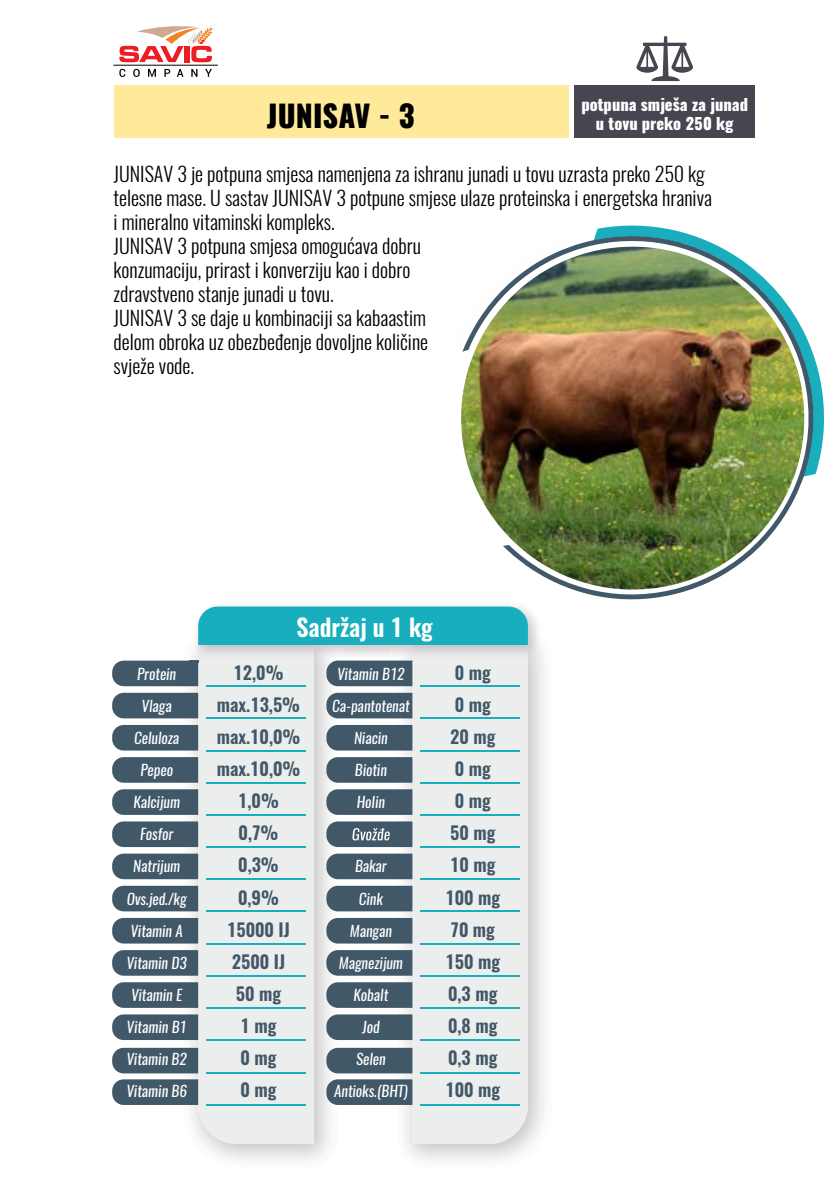
<style>
.page{position:relative;width:840px;height:1191px;background:#fff}
.page>*{position:absolute;margin:0;border:0;box-sizing:border-box;transform-origin:0 0}
.t1{font:800 30px "Oswald";color:#000}
.t2{font:600 24px "Oswald";color:#fff}
.t3{font:300 20px/24px "Oswald";color:#000}
.t4{font:600 18px/32px "Oswald";color:#415869;text-align:center}
.t5{font:800 16px/19.2px "Oswald";color:#fff;text-align:center}
.t6{font:italic 15px/32px "Oswald";color:#fff;text-align:center}
</style>
<div class="page">
<svg style="left:119px;top:24px;width:96px;height:38px"></svg>
<svg style="left:119px;top:69px;width:6px;height:8px"></svg>
<svg style="left:133px;top:69px;width:7px;height:8px"></svg>
<svg style="left:148px;top:69px;width:8px;height:8px"></svg>
<svg style="left:164px;top:69px;width:6px;height:8px"></svg>
<svg style="left:177px;top:69px;width:6px;height:8px"></svg>
<svg style="left:191px;top:69px;width:6px;height:8px"></svg>
<svg style="left:205px;top:69px;width:7px;height:8px"></svg>
<hr style="left:113px;top:65px;width:105px;height:1px;background:#000">
<div style="left:113px;top:85px;width:455px;height:53px;background:#feea9a"></div>
<div style="left:574px;top:85px;width:180px;height:53px;background:#454650"></div>
<svg style="left:595px;top:225px;width:230px;height:249px"></svg>
<img style="left:462px;top:235px;width:353px;height:365px">
<img style="left:177px;top:662px;width:166px;height:498px">
<div style="left:198px;top:662px;width:115px;height:482px;background:#eceded"></div>
<img style="left:391px;top:662px;width:153px;height:498px">
<div style="left:412px;top:662px;width:115px;height:482px;background:#eceded"></div>
<div style="left:112px;top:693px;width:86px;height:25px;background:#415869"></div>
<div style="left:112px;top:725px;width:86px;height:25px;background:#415869"></div>
<div style="left:112px;top:757px;width:86px;height:25px;background:#415869"></div>
<svg style="left:112px;top:789px;width:86px;height:26px;background:#495f6f"></svg>
<svg style="left:112px;top:821px;width:86px;height:26px;background:#495f6f"></svg>
<svg style="left:112px;top:853px;width:86px;height:26px;background:#4a6070"></svg>
<svg style="left:112px;top:885px;width:86px;height:26px;background:#4b6171"></svg>
<div style="left:112px;top:918px;width:86px;height:25px;background:#415869"></div>
<div style="left:112px;top:950px;width:86px;height:25px;background:#415869"></div>
<svg style="left:112px;top:982px;width:86px;height:26px;background:#485f6f"></svg>
<svg style="left:112px;top:1014px;width:86px;height:26px;background:#495f6f"></svg>
<hr style="left:206px;top:685px;width:99px;height:2px;background:#18aebe">
<hr style="left:206px;top:717px;width:99px;height:2px;background:#18aebe">
<hr style="left:206px;top:749px;width:99px;height:2px;background:#18aebe">
<hr style="left:206px;top:782px;width:99px;height:1px;background:#18aebe">
<hr style="left:206px;top:814px;width:99px;height:1px;background:#18aebe">
<hr style="left:206px;top:846px;width:99px;height:2px;background:#18aebe">
<hr style="left:206px;top:878px;width:99px;height:2px;background:#18aebe">
<hr style="left:206px;top:910px;width:99px;height:2px;background:#18aebe">
<hr style="left:206px;top:942px;width:99px;height:2px;background:#18aebe">
<hr style="left:206px;top:975px;width:99px;height:1px;background:#18aebe">
<hr style="left:206px;top:1007px;width:99px;height:1px;background:#18aebe">
<hr style="left:206px;top:1039px;width:99px;height:2px;background:#18aebe">
<svg style="left:112px;top:1047px;width:86px;height:26px;background:#4b6171"></svg>
<hr style="left:206px;top:1072px;width:99px;height:2px;background:#18aebe">
<svg style="left:112px;top:1079px;width:86px;height:26px;background:#485f6f"></svg>
<hr style="left:206px;top:1104px;width:99px;height:1px;background:#18aebe">
<div style="left:326px;top:662px;width:86px;height:24px;background:#415869"></div>
<div style="left:326px;top:693px;width:86px;height:25px;background:#415869"></div>
<div style="left:326px;top:725px;width:86px;height:25px;background:#415869"></div>
<svg style="left:326px;top:757px;width:86px;height:25px;background:#465d6d"></svg>
<svg style="left:326px;top:789px;width:86px;height:26px;background:#495f6f"></svg>
<svg style="left:326px;top:853px;width:86px;height:26px;background:#4a6070"></svg>
<svg style="left:326px;top:885px;width:86px;height:26px;background:#4b6171"></svg>
<div style="left:326px;top:918px;width:86px;height:25px;background:#415869"></div>
<svg style="left:326px;top:950px;width:86px;height:25px;background:#465d6d"></svg>
<svg style="left:326px;top:982px;width:86px;height:26px;background:#495f6f"></svg>
<svg style="left:326px;top:1014px;width:86px;height:26px;background:#495f6f"></svg>
<hr style="left:420px;top:685px;width:99px;height:2px;background:#18aebe">
<hr style="left:420px;top:717px;width:99px;height:2px;background:#18aebe">
<hr style="left:420px;top:749px;width:99px;height:2px;background:#18aebe">
<hr style="left:420px;top:782px;width:99px;height:1px;background:#18aebe">
<hr style="left:420px;top:814px;width:99px;height:1px;background:#18aebe">
<hr style="left:420px;top:846px;width:99px;height:2px;background:#18aebe">
<hr style="left:420px;top:878px;width:99px;height:2px;background:#18aebe">
<hr style="left:420px;top:910px;width:99px;height:2px;background:#18aebe">
<hr style="left:420px;top:942px;width:99px;height:2px;background:#18aebe">
<hr style="left:420px;top:975px;width:99px;height:1px;background:#18aebe">
<hr style="left:420px;top:1007px;width:99px;height:1px;background:#18aebe">
<hr style="left:420px;top:1039px;width:99px;height:2px;background:#18aebe">
<svg style="left:326px;top:1047px;width:86px;height:26px;background:#4c6171"></svg>
<hr style="left:420px;top:1072px;width:99px;height:2px;background:#18aebe">
<svg style="left:326px;top:1079px;width:86px;height:26px;background:#495f6f"></svg>
<hr style="left:420px;top:1104px;width:99px;height:1px;background:#18aebe">
<svg style="left:326px;top:821px;width:86px;height:26px;background:#596d7b"></svg>
<img style="left:343px;top:598px;width:201px;height:58px">
<img style="left:192px;top:630px;width:151px;height:32px">
<img style="left:198px;top:645px;width:115px;height:17px">
<img style="left:391px;top:623px;width:153px;height:39px">
<img style="left:412px;top:645px;width:115px;height:17px">
<div style="left:112px;top:660px;width:86px;height:26px;background:#415869"></div>
<img style="left:332px;top:660px;width:80px;height:2px">
<div style="left:198px;top:606px;width:329px;height:39px;background:#18aebe"></div>
<svg style="left:636px;top:36px;width:56px;height:45px"></svg>
<h1 class="t1" style="left:267px;top:94px;width:149px">JUNISAV - 3</h1>
<p class="t5" style="left:581px;top:95px;width:168px">potpuna smješa za junad u tovu preko 250 kg</p>
<p class="t3" style="left:113px;top:162px;width:599px">JUNISAV 3 je potpuna smjesa namenjena za ishranu junadi u tovu uzrasta preko 250 kg telesne mase. U sastav JUNISAV 3 potpune smjese ulaze proteinska i energetska hraniva i mineralno vitaminski kompleks.<br>JUNISAV 3 potpuna smjesa omogućava dobru<br>konzumaciju, prirast i konverziju kao i dobro<br>zdravstveno stanje junadi u tovu.<br>JUNISAV 3 se daje u kombinaciji sa kabaastim<br>delom obroka uz obezbeđenje dovoljne količine<br>svježe vode.</p>
<p class="t2" style="left:296px;top:610px;width:138px">Sadržaj u 1 kg</p>
<p class="t6" style="left:126px;top:658px;width:62px">Protein<br>Vlaga<br>Celuloza<br>Pepeo<br>Kalcijum<br>Fosfor<br>Natrijum<br>Ovs.jed./kg<br>Vitamin A<br>Vitamin D3<br>Vitamin E<br>Vitamin B1<br>Vitamin B2<br>Vitamin B6</p>
<p class="t4" style="left:216px;top:657px;width:85px">12,0% max.13,5% max.10,0% max.10,0%<br>1,0%<br>0,7%<br>0,3%<br>0,9%<br>15000 IJ<br>2500 IJ<br>50 mg<br>1 mg<br>0 mg<br>0 mg</p>
<p class="t6" style="left:332px;top:658px;width:79px">Vitamin B12<br>Ca-pantotenat<br>Niacin<br>Biotin<br>Holin</p>
<p class="t6" style="left:334px;top:850px;width:75px">Bakar<br>Cink<br>Mangan<br>Magnezijum<br>Kobalt<br>Jod<br>Selen<br>Antioks.(BHT)</p>
<p class="t4" style="left:445px;top:657px;width:56px">0 mg<br>0 mg<br>20 mg<br>0 mg<br>0 mg<br>50 mg<br>10 mg<br>100 mg<br>70 mg<br>150 mg<br>0,3 mg<br>0,8 mg<br>0,3 mg<br>100 mg</p>
</div>
